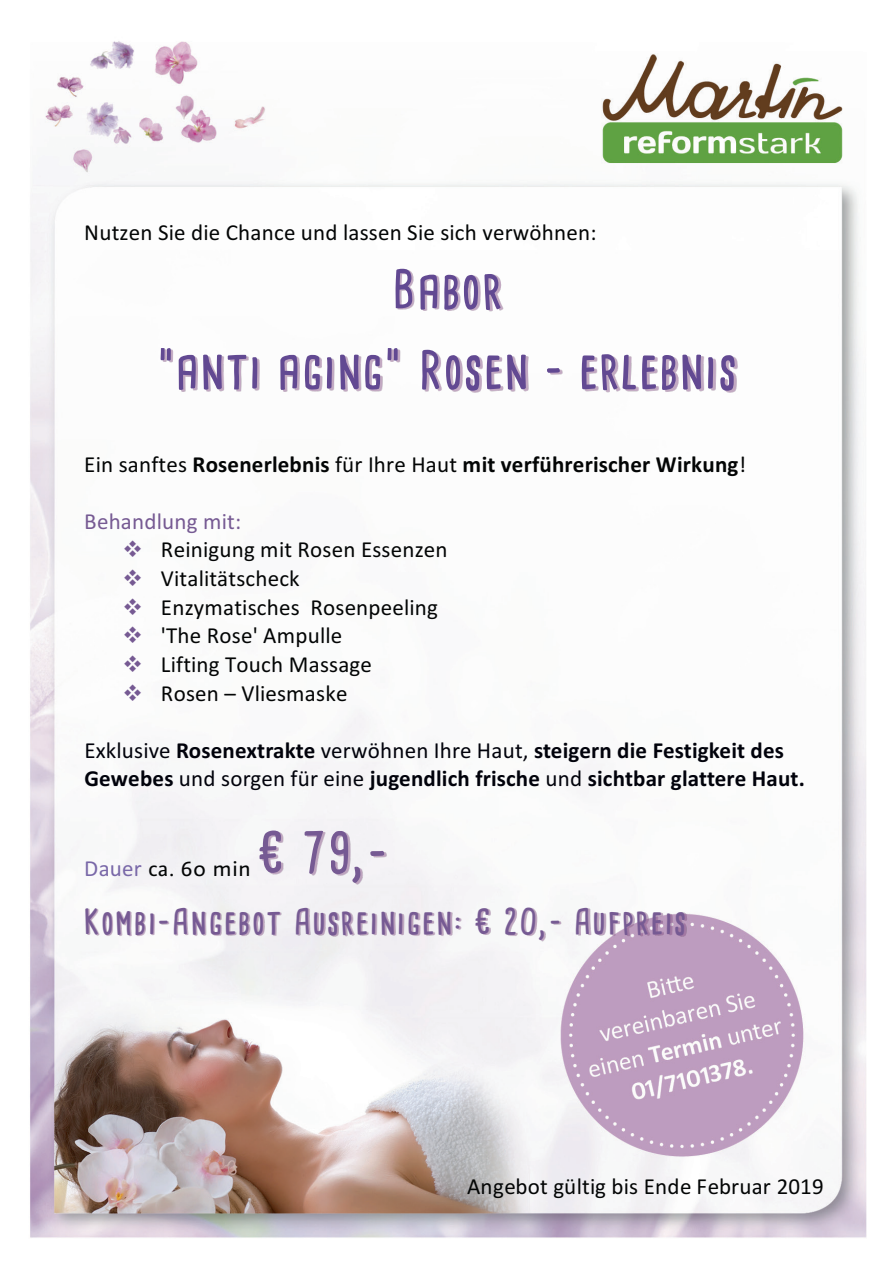
<style>
.page{position:relative;width:893px;height:1263px;background:#fff}
.page>*{position:absolute;margin:0;border:0;box-sizing:border-box;transform-origin:0 0}
.t1{font:700 55.2px "Cardenio Modern";color:#765a93}
.t2{font:700 51.15px/80.2px "Cardenio Modern";letter-spacing:.04em;color:#624992;text-align:center}
.t3{font:700 33.75px "Cardenio Modern";letter-spacing:.065em;color:#765a93}
.t4{font:22.95px "Calibri";letter-spacing:.01em;color:#030505}
.t5{font:700 22.95px/28.7px "Calibri";letter-spacing:.005em;color:#01020b}
.t6{font:700 22.95px "Calibri";letter-spacing:.01em;color:#030505}
.t7{font:22.95px "Calibri";letter-spacing:.01em;color:#765a93}
.t8{font:22.95px "Graublau Sans";letter-spacing:.01em;color:#030505}
.s1{font-weight:400}
.s2{color:#765a93}
.s3{font-family:"Calibri";color:#7968a8}
</style>
<div class="page">
<img style="left:30px;top:41px;width:837px;height:1197px">
<img style="left:391px;top:1175px;width:421px;height:39px">
<img style="left:368px;top:253px;width:199px;height:80px">
<img style="left:133px;top:333px;width:654px;height:94px">
<img style="left:230px;top:813px;width:210px;height:84px">
<img style="left:68px;top:897px;width:601px;height:62px">
<img style="left:669px;top:893px;width:62px;height:73px">
<img style="left:58px;top:949px;width:77px;height:102px">
<img style="left:441px;top:1172px;width:426px;height:30px">
<p class="t4" style="left:84px;top:216px;width:514px">Nutzen Sie die Chance und lassen Sie sich verwöhnen:</p>
<h2 class="t2" style="left:158px;top:249px;width:580px">Babor<br>"anti aging" Rosen - erlebnis</h2>
<p class="t6" style="left:84px;top:448px;width:663px"><span class="s1">Ein sanftes</span> Rosenerlebnis <span class="s1">für Ihre Haut</span> mit verführerischer Wirkung<span class="s1">!</span></p>
<p class="t7" style="left:84px;top:505px;width:158px">Behandlung mit:</p>
<p class="t4" style="left:123px;top:534px;width:327px"><span class="s2">❖</span> Reinigung mit Rosen Essenzen</p>
<p class="t4" style="left:123px;top:562px;width:179px"><span class="s2">❖</span> Vitalitätscheck</p>
<p class="t4" style="left:123px;top:591px;width:317px"><span class="s2">❖</span> Enzymatisches Rosenpeeling</p>
<p class="t4" style="left:123px;top:620px;width:221px"><span class="s2">❖</span> 'The Rose' Ampulle</p>
<p class="t4" style="left:123px;top:648px;width:251px"><span class="s2">❖</span> Lifting Touch Massage</p>
<p class="t4" style="left:123px;top:677px;width:226px"><span class="s2">❖</span> Rosen – Vliesmaske</p>
<p class="t5" style="left:84px;top:735px;width:722px"><span class="s1">Exklusive</span> Rosenextrakte <span class="s1">verwöhnen Ihre Haut,</span> steigern die Festigkeit des<br>Gewebes <span class="s1">und sorgen für eine</span> jugendlich frische <span class="s1">und</span> sichtbar glattere Haut.</p>
<h1 class="t1" style="left:257px;top:815px;width:131px">€ 79,-</h1>
<h3 class="t3" style="left:84px;top:898px;width:603px">Kombi-Angebot Ausreinigen: € 20,- Aufpreis</h3>
<p class="t8" style="left:84px;top:855px;width:168px"><span class="s3">Dauer</span> ca. 60 min</p>
<p class="t4" style="left:467px;top:1170px;width:358px">Angebot gültig bis Ende Februar 2019</p>
</div>
